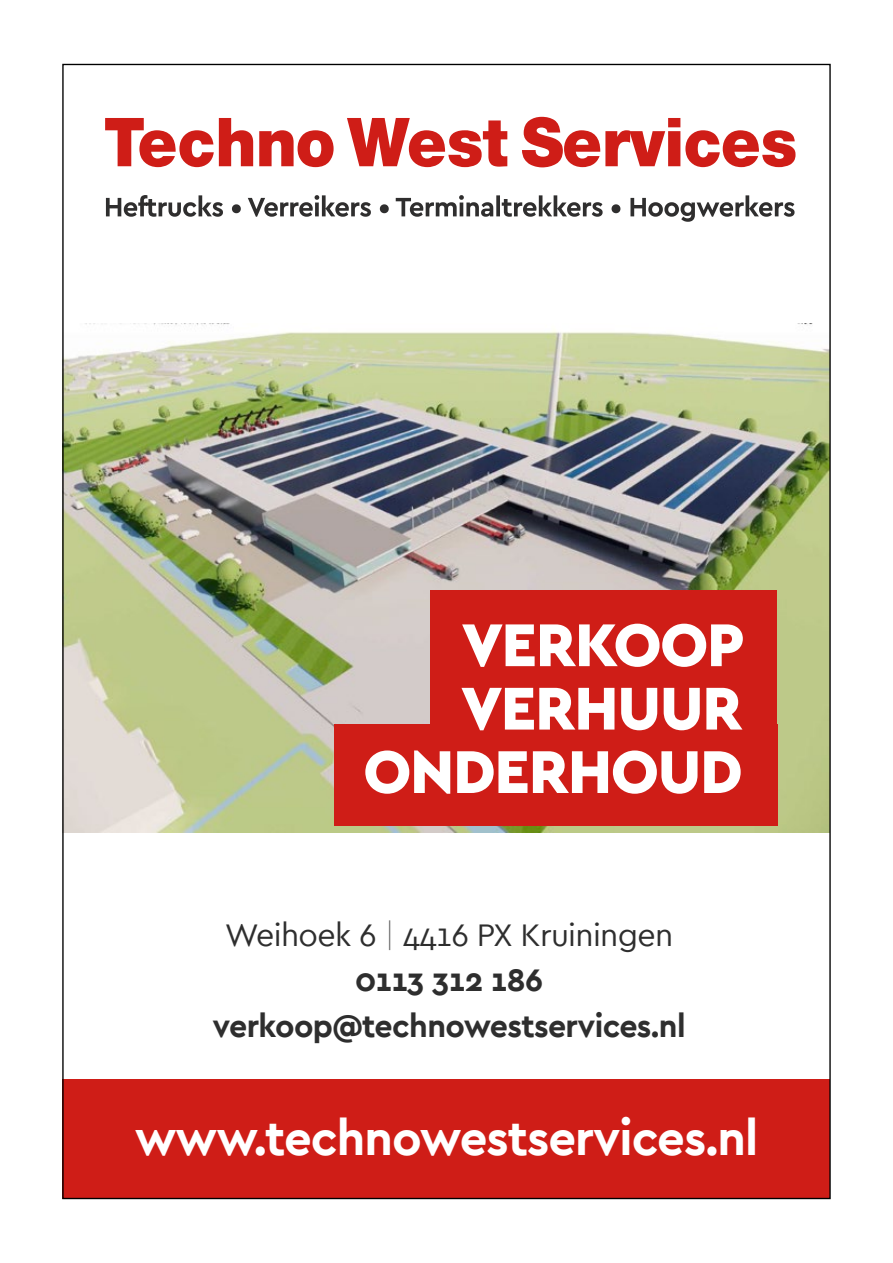
<style>
.page{position:relative;width:893px;height:1263px;background:#fff}
.page>*{position:absolute;margin:0;border:0;box-sizing:border-box;transform-origin:0 0}
.t1{font:900 63.15px/63.4px "Cera";letter-spacing:-.02em;color:#fff;text-align:right}
.t2{font:700 49.95px "Cera";letter-spacing:-.02em;color:#fff}
.t3{font:700 32.85px/45.5px "Cera";letter-spacing:-.02em;color:#2e2e2e;text-align:center}
.s1{font-weight:400}
.s2{font-weight:100;color:#555}
</style>
<div class="page">
<div style="left:63px;top:1079px;width:767px;height:119px;background:#cf1d17"></div>
<img style="left:64px;top:323px;width:765px;height:509px">
<svg style="left:105px;top:118px;width:148px;height:49px"></svg>
<svg style="left:259px;top:130px;width:75px;height:37px"></svg>
<svg style="left:347px;top:118px;width:160px;height:49px"></svg>
<svg style="left:522px;top:117px;width:273px;height:50px"></svg>
<svg style="left:106px;top:195px;width:689px;height:27px"></svg>
<div style="left:431px;top:590px;width:346px;height:102px;background:#cf1d17"></div>
<div style="left:431px;top:660px;width:346px;height:102px;background:#cf1d17"></div>
<div style="left:334px;top:724px;width:443px;height:101px;background:#cf1d17"></div>
<h1 class="t1" style="left:363px;top:611px;width:383px">VERKOOP<br>VERHUUR<br>ONDERHOUD</h1>
<p class="t3" style="left:212px;top:911px;width:475px"><span class="s1">Weihoek 6</span> <span class="s2">|</span> <span class="s1">4416 PX Kruiningen<br></span>0113 312 186 verkoop@technowestservices.nl</p>
<h2 class="t2" style="left:135px;top:1105px;width:625px">www.technowestservices.nl</h2>
</div>
